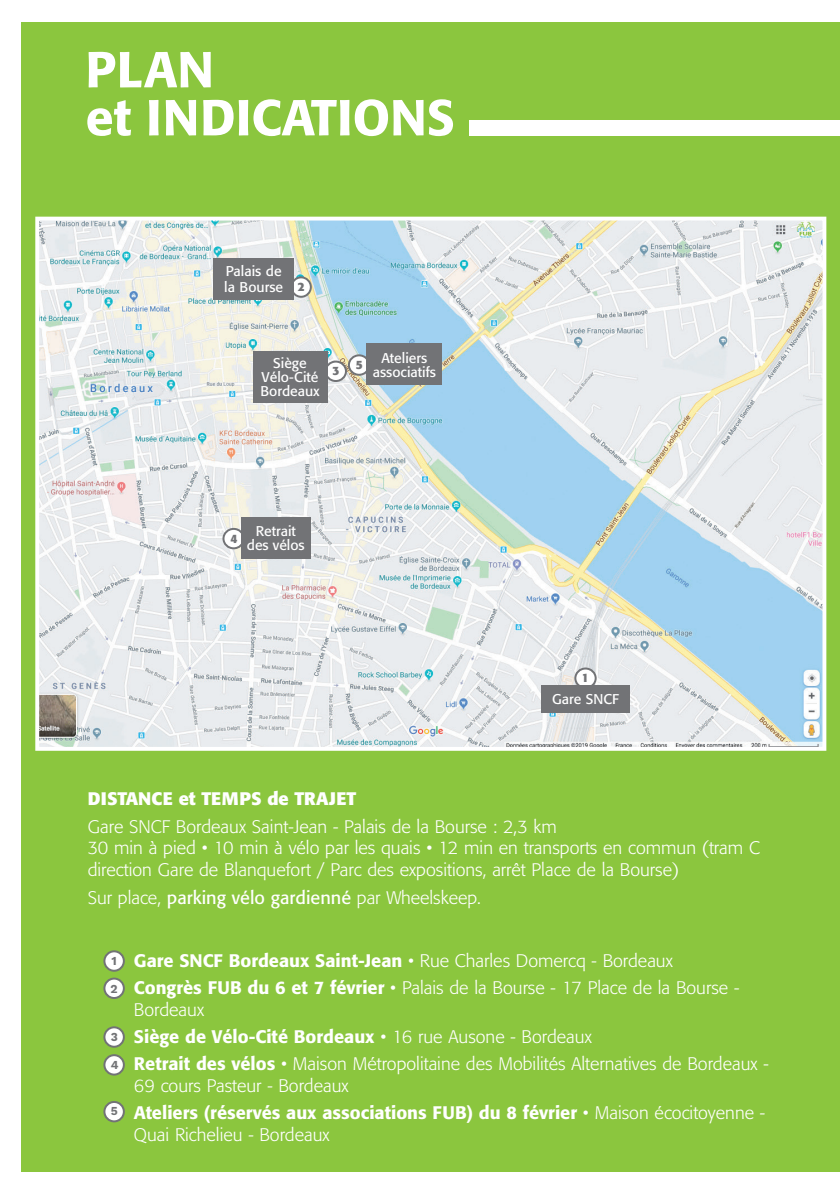
<style>
.page{position:relative;width:840px;height:1191px;background:#fff}
.page>*{position:absolute;margin:0;border:0;box-sizing:border-box;transform-origin:0 0}
.t1{font:500 50px/48px "Formata";color:#fff}
.t2{font:300 18px/21.6px "Formata";color:#fff}
.t3{font:500 18px/21.6px "Formata";color:#fff}
.t4{font:700 18px "Formata";letter-spacing:.01em;color:#fff}
.t5{font:14px/14px "Formata";color:#fff;text-align:center}
.t6{font:700 12px "Formata";color:#727376}
.t7{font:700 12px "Work Sans";color:#727376}
.s1{font-weight:400}
.s2{font-weight:500}
.s3{font-weight:300}
</style>
<div class="page">
<div style="left:21px;top:22px;width:818px;height:1149px;background:#8bc63e"></div>
<img style="left:40px;top:222px;width:780px;height:524px">
<div style="left:35px;top:217px;width:790px;height:534px;border:4px solid #fff"></div>
<div style="left:291px;top:277px;width:20px;height:20px;background:#fff;border-radius:50%"></div>
<div style="left:290px;top:276px;width:22px;height:22px;border:2px solid #727376;border-radius:50%"></div>
<div style="left:213px;top:258px;width:81px;height:41px;background:#727376"></div>
<div style="left:575px;top:668px;width:20px;height:20px;background:#fff;border-radius:50%"></div>
<div style="left:574px;top:667px;width:22px;height:22px;border:2px solid #727376;border-radius:50%"></div>
<div style="left:541px;top:685px;width:88px;height:27px;background:#727376"></div>
<svg style="left:325px;top:361px;width:21px;height:20px"></svg>
<div style="left:324px;top:360px;width:23px;height:22px;border:2px solid #727376;border-radius:50%"></div>
<div style="left:223px;top:529px;width:21px;height:19px;background:#fff;border-radius:50%"></div>
<div style="left:222px;top:528px;width:23px;height:21px;border:2px solid #727376;border-radius:50%"></div>
<div style="left:349px;top:355px;width:20px;height:20px;background:#fff;border-radius:50%"></div>
<div style="left:348px;top:354px;width:22px;height:22px;border:2px solid #727376;border-radius:50%"></div>
<div style="left:252px;top:351px;width:75px;height:52px;background:#727376"></div>
<div style="left:241px;top:516px;width:69px;height:42px;background:#727376"></div>
<div style="left:366px;top:343px;width:76px;height:42px;background:#727376"></div>
<div style="left:104px;top:951px;width:20px;height:19px;background:#fff;border-radius:50%"></div>
<div style="left:103px;top:950px;width:22px;height:21px;border:2px solid #727376;border-radius:50%"></div>
<svg style="left:104px;top:978px;width:20px;height:20px"></svg>
<div style="left:103px;top:977px;width:22px;height:22px;border:2px solid #727376;border-radius:50%"></div>
<div style="left:104px;top:1027px;width:20px;height:19px;background:#fff;border-radius:50%"></div>
<div style="left:103px;top:1026px;width:22px;height:21px;border:2px solid #727376;border-radius:50%"></div>
<div style="left:104px;top:1055px;width:20px;height:19px;background:#fff;border-radius:50%"></div>
<div style="left:103px;top:1054px;width:22px;height:21px;border:2px solid #727376;border-radius:50%"></div>
<div style="left:104px;top:1102px;width:20px;height:19px;background:#fff;border-radius:50%"></div>
<div style="left:103px;top:1101px;width:22px;height:21px;border:2px solid #727376;border-radius:50%"></div>
<div style="left:469px;top:120px;width:370px;height:15px;background:#fff"></div>
<p class="t1" style="left:85px;top:45px;width:370px">PLAN<br>et INDICATIONS</p>
<p class="t5" style="left:224px;top:263px;width:60px;line-height:16px;text-align:left">Palais de la Bourse</p>
<p class="t6" style="left:297px;top:279px;width:8px">2</p>
<p class="t5" style="left:260px;top:356px;width:61px">Siège<br>Vélo-Cité<br>Bordeaux</p>
<p class="t5" style="left:381px;top:351px;width:47px">Ateliers</p>
<p class="t6" style="left:356px;top:357px;width:8px">5</p>
<p class="t6" style="left:332px;top:363px;width:8px">3</p>
<p class="t5" style="left:372px;top:365px;width:64px">associatifs</p>
<p class="t6" style="left:230px;top:531px;width:8px">4</p>
<p class="t5" style="left:247px;top:524px;width:59px">Retrait des vélos</p>
<p class="t6" style="left:581px;top:670px;width:8px">1</p>
<p class="t5" style="left:552px;top:692px;width:68px">Gare SNCF</p>
<p class="t4" style="left:88px;top:787px;width:270px">DISTANCE et TEMPS de TRAJET</p>
<p class="t2" style="left:88px;top:815px;width:470px">Gare SNCF Bordeaux Saint-Jean - Palais de la Bourse : 2,3 km</p>
<p class="t2" style="left:88px;top:837px;width:673px">30 min à pied • 10 min à vélo par les quais • 12 min en transports en commun (tram C direction Gare de Blanquefort / Parc des expositions, arrêt Place de la Bourse)</p>
<p class="t2" style="left:88px;top:886px;width:394px">Sur place, <span class="s1">parking vélo gardienné</span> par Wheelskeep.</p>
<p class="t7" style="left:111px;top:954px;width:7px">1</p>
<p class="t7" style="left:110px;top:981px;width:9px">2</p>
<p class="t7" style="left:111px;top:1029px;width:9px">3</p>
<p class="t7" style="left:111px;top:1057px;width:9px">4</p>
<p class="t7" style="left:111px;top:1104px;width:8px">5</p>
<p class="t2" style="left:134px;top:950px;width:540px"><span class="s2">Gare SNCF Bordeaux Saint-Jean</span> • Rue Charles Domercq - Bordeaux</p>
<p class="t2" style="left:134px;top:977px;width:606px"><span class="s2">Congrès FUB du 6 et 7 février</span> • Palais de la Bourse - 17 Place de la Bourse -<br>Bordeaux</p>
<p class="t3" style="left:134px;top:1025px;width:459px">Siège de Vélo-Cité Bordeaux <span class="s3">• 16 rue Ausone - Bordeaux</span></p>
<p class="t2" style="left:134px;top:1053px;width:636px"><span class="s2">Retrait des vélos</span> • Maison Métropolitaine des Mobilités Alternatives de Bordeaux -<br>69 cours Pasteur - Bordeaux</p>
<p class="t3" style="left:134px;top:1102px;width:632px">Ateliers (réservés aux associations FUB) du 8 février <span class="s3">• Maison écocitoyenne -<br>Quai Richelieu - Bordeaux</span></p>
</div>
